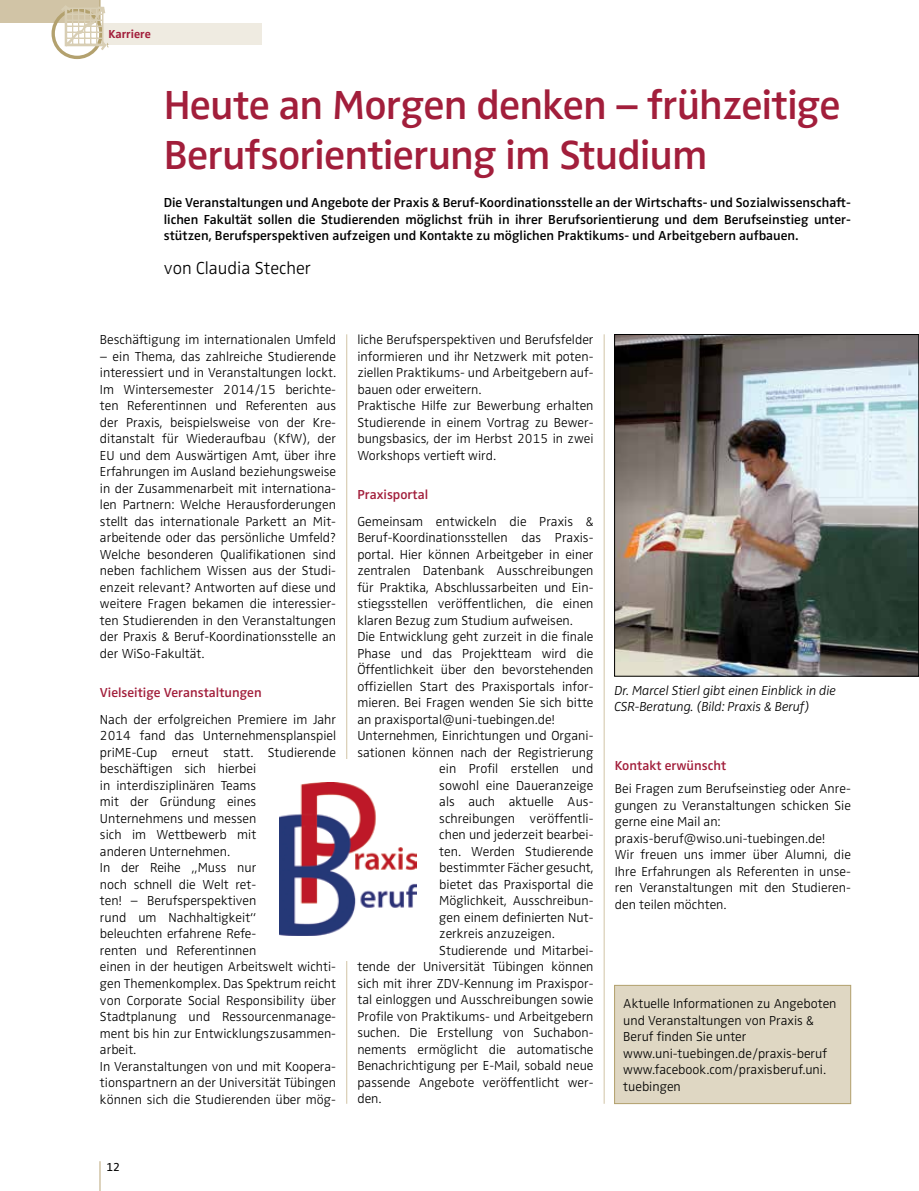
<style>
.page{position:relative;width:919px;height:1191px;background:#fff}
.page>*{position:absolute;margin:0;border:0;box-sizing:border-box;transform-origin:0 0}
.t1{font:600 42px/50.4px "Zwo OT";letter-spacing:-.02em;color:#a21e3b}
.t2{font:300 18px "Zwo OT";color:#000}
.t3{font:300 13.5px/16.5px "Zwo OT";color:#000}
.t4{font:600 13.5px/16.5px "Zwo OT";color:#000;text-align:justify}
.t5{font:italic 300 13.5px/16.5px "Zwo OT";letter-spacing:-.01em;color:#000}
.t6{font:600 13.5px "Zwo OT";color:#a21e3b}
.t7{font:700 12px "Zwo OT";color:#a21e3b}
.t8{font:12px "Zwo OT";color:#000}
</style>
<div class="page">
<div style="left:0;top:0;width:100px;height:23px;background:#d1c4a6"></div>
<div style="left:100px;top:23px;width:161px;height:22px;background:#efebe1"></div>
<hr style="left:99px;top:1161px;width:2px;height:30px;background:#d1c4a6">
<hr style="left:100px;top:0;width:1px;height:45px;background:#b3a16e">
<div style="left:51px;top:8px;width:52px;height:51px;border:3px solid #b3a16e;border-radius:50%"></div>
<svg style="left:59px;top:3px;width:50px;height:50px"></svg>
<hr style="left:604px;top:334px;width:1px;height:769px;background:#d1c4a6">
<hr style="left:346px;top:334px;width:1px;height:769px;background:#d1c4a6">
<div style="left:614px;top:985px;width:236px;height:118px;background:#dfd7c3"></div>
<div style="left:614px;top:985px;width:236px;height:118px;border:1px solid #b3a16e"></div>
<img style="left:616px;top:336px;width:300px;height:338px">
<div style="left:614px;top:334px;width:304px;height:342px;border:1px solid #000"></div>
<div style="left:341px;top:759px;width:13px;height:201px;background:#fff"></div>
<img style="left:279px;top:782px;width:137px;height:153px">
<p class="t7" style="left:108px;top:27px;width:44px">Karriere</p>
<h1 class="t1" style="left:164px;top:80px;width:678px">Heute an Morgen denken – frühzeitige<br>Berufsorientierung im Studium</h1>
<p class="t4" style="left:164px;top:195px;width:688px">Die Veranstaltungen und Angebote der Praxis &amp; Beruf-Koordinationsstelle an der Wirtschafts- und Sozialwissenschaft&shy;lichen Fakultät sollen die Studierenden möglichst früh in ihrer Berufsorientierung und dem Berufseinstieg unter&shy;stützen, Berufsperspektiven aufzeigen und Kontakte zu möglichen Praktikums- und Arbeitgebern aufbauen.</p>
<h2 class="t2" style="left:164px;top:257px;width:149px">von Claudia Stecher</h2>
<p class="t3" style="left:100px;top:332px;width:237px">Beschäftigung im internationalen Umfeld</p>
<p class="t3" style="left:100px;top:348px;width:238px;text-align:justify">– ein Thema, das zahlreiche Studierende interessiert und in Veranstaltungen lockt.<br>Im Wintersemester 2014/15 berichte&shy;ten Referentinnen und Referenten aus der Praxis, beispielsweise von der Kre&shy;ditanstalt für Wiederaufbau (KfW), der EU und dem Auswärtigen Amt, über ihre Erfahrungen im Ausland beziehungsweise in der Zusammenarbeit mit internationa&shy;len Partnern: Welche Herausforderungen stellt das internationale Parkett an Mit&shy;arbeitende oder das persönliche Umfeld?<br>Welche besonderen Qualifikationen sind neben fachlichem Wissen aus der Studi&shy;enzeit relevant? Antworten auf diese und weitere Fragen bekamen die interessier&shy;ten Studierenden in den Veranstaltungen der Praxis &amp; Beruf-Koordinationsstelle an der WiSo-Fakultät.</p>
<p class="t6" style="left:100px;top:685px;width:163px">Vielseitige Veranstaltungen</p>
<p class="t3" style="left:100px;top:711px;width:237px">Nach der erfolgreichen Premiere im Jahr<br>2014 fand das Unternehmensplanspiel priME-Cup erneut statt. Studierende beschäftigen sich hierbei<br>in interdisziplinären Teams<br>mit der Gründung eines<br>Unternehmens und messen<br>sich im Wettbewerb mit<br>anderen Unternehmen.<br>In der Reihe „Muss nur<br>noch schnell die Welt ret-<br>ten! – Berufsperspektiven<br>rund um Nachhaltigkeit“<br>beleuchten erfahrene Refe-<br>renten und Referentinnen<br>einen in der heutigen Arbeitswelt wichti&shy;gen Themenkomplex. Das Spektrum reicht von Corporate Social Responsibility über<br>Stadtplanung und Ressourcenmanage&shy;ment bis hin zur Entwicklungszusammen&shy;arbeit.<br>In Veranstaltungen von und mit Koopera&shy;tionspartnern an der Universität Tübingen können sich die Studierenden über mög-</p>
<p class="t3" style="left:357px;top:332px;width:238px">liche Berufsperspektiven und Berufsfelder informieren und ihr Netzwerk mit poten&shy;ziellen Praktikums- und Arbeitgebern auf&shy;bauen oder erweitern.<br>Praktische Hilfe zur Bewerbung erhalten Studierende in einem Vortrag zu Bewer&shy;bungsbasics, der im Herbst 2015 in zwei Workshops vertieft wird.</p>
<p class="t6" style="left:357px;top:487px;width:72px">Praxisportal</p>
<p class="t3" style="left:357px;top:513px;width:237px">Gemeinsam entwickeln die Praxis &amp;</p>
<p class="t3" style="left:357px;top:530px;width:237px">Beruf-Koordinationsstellen das Praxis-</p>
<p class="t3" style="left:357px;top:546px;width:237px">portal. Hier können Arbeitgeber in einer</p>
<p class="t3" style="left:357px;top:563px;width:237px">zentralen Datenbank Ausschreibungen</p>
<p class="t3" style="left:357px;top:579px;width:237px">für Praktika, Abschlussarbeiten und Ein-</p>
<p class="t3" style="left:357px;top:596px;width:237px">stiegsstellen veröffentlichen, die einen</p>
<p class="t3" style="left:357px;top:612px;width:217px">klaren Bezug zum Studium aufweisen.</p>
<p class="t3" style="left:357px;top:629px;width:237px">Die Entwicklung geht zurzeit in die finale</p>
<p class="t3" style="left:357px;top:645px;width:238px">Phase und das Projektteam wird die</p>
<p class="t3" style="left:357px;top:662px;width:237px">Öffentlichkeit über den bevorstehenden</p>
<p class="t3" style="left:357px;top:678px;width:238px">offiziellen Start des Praxisportals infor-</p>
<p class="t3" style="left:357px;top:695px;width:238px">mieren. Bei Fragen wenden Sie sich bitte</p>
<p class="t3" style="left:357px;top:711px;width:199px">an praxisportal@uni-tuebingen.de!</p>
<p class="t3" style="left:357px;top:728px;width:237px">Unternehmen, Einrichtungen und Organi-</p>
<p class="t3" style="left:357px;top:744px;width:237px">sationen können nach der Registrierung</p>
<p class="t3" style="left:439px;top:761px;width:156px">ein Profil erstellen und</p>
<p class="t3" style="left:439px;top:777px;width:156px">sowohl eine Daueranzeige</p>
<p class="t3" style="left:439px;top:794px;width:156px">als auch aktuelle Aus-</p>
<p class="t3" style="left:439px;top:810px;width:156px">schreibungen veröffentli-</p>
<p class="t3" style="left:439px;top:827px;width:156px">chen und jederzeit bearbei-</p>
<p class="t3" style="left:439px;top:843px;width:156px">ten. Werden Studierende</p>
<p class="t3" style="left:439px;top:860px;width:156px">bestimmter Fächer gesucht,</p>
<p class="t3" style="left:439px;top:876px;width:156px">bietet das Praxisportal die</p>
<p class="t3" style="left:439px;top:893px;width:156px">Möglichkeit, Ausschreibun-</p>
<p class="t3" style="left:439px;top:909px;width:156px">gen einem definierten Nut-</p>
<p class="t3" style="left:439px;top:926px;width:117px">zerkreis anzuzeigen.</p>
<p class="t3" style="left:439px;top:942px;width:156px">Studierende und Mitarbei-</p>
<p class="t3" style="left:357px;top:959px;width:237px">tende der Universität Tübingen können</p>
<p class="t3" style="left:357px;top:975px;width:237px">sich mit ihrer ZDV-Kennung im Praxispor-</p>
<p class="t3" style="left:357px;top:992px;width:238px">tal einloggen und Ausschreibungen sowie</p>
<p class="t3" style="left:357px;top:1008px;width:238px">Profile von Praktikums- und Arbeitgebern</p>
<p class="t3" style="left:357px;top:1025px;width:237px">suchen. Die Erstellung von Suchabon-</p>
<p class="t3" style="left:357px;top:1041px;width:237px">nements ermöglicht die automatische</p>
<p class="t3" style="left:357px;top:1058px;width:238px">Benachrichtigung per E-Mail, sobald neue</p>
<p class="t3" style="left:357px;top:1074px;width:237px">passende Angebote veröffentlicht wer-</p>
<p class="t3" style="left:357px;top:1091px;width:26px">den.</p>
<p class="t5" style="left:614px;top:682px;width:223px">Dr. Marcel Stierl gibt einen Einblick in die<br>CSR-Beratung. (Bild: Praxis &amp; Beruf)</p>
<p class="t6" style="left:614px;top:758px;width:113px">Kontakt erwünscht</p>
<p class="t3" style="left:614px;top:780px;width:238px">Bei Fragen zum Berufseinstieg oder Anre&shy;gungen zu Veranstaltungen schicken Sie gerne eine Mail an: praxis-beruf@wiso.uni-tuebingen.de!<br>Wir freuen uns immer über Alumni, die Ihre Erfahrungen als Referenten in unse&shy;ren Veranstaltungen mit den Studieren&shy;den teilen möchten.</p>
<p class="t3" style="left:623px;top:996px;width:215px">Aktuelle Informationen zu Angeboten und Veranstaltungen von Praxis &amp;<br>Beruf finden Sie unter www.uni-tuebingen.de/praxis-beruf www.facebook.com/praxisberuf.uni. tuebingen</p>
<p class="t8" style="left:106px;top:1159px;width:15px">12</p>
</div>
